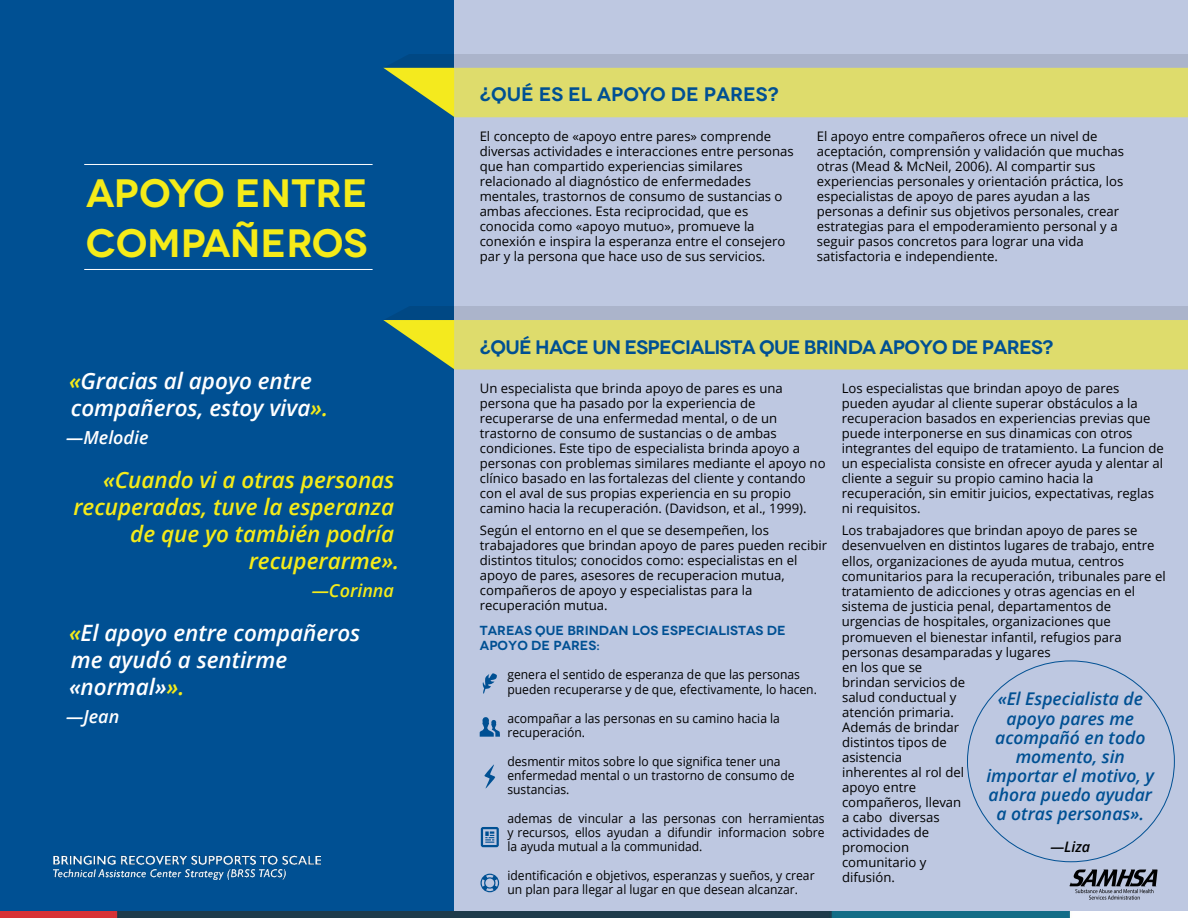
<style>
.page{position:relative;width:1188px;height:918px;background:#fff}
.page>*{position:absolute;margin:0;border:0;box-sizing:border-box;transform-origin:0 0}
.t1{font:600 39.6px/50.4px "Novecentowide";color:#f5eb19}
.quote_a{font:italic 600 22.5px/27px "Open Sans";color:#fff}
.quote_a-2{font:italic 600 22.5px/27px "Open Sans";color:#f5eb19;text-align:right}
.t2{font:600 19.5px "Novecentowide";letter-spacing:-.04em;color:#005093}
.t3{font:600 19.5px "Novecentowide";color:#005093}
.quote_a-3{font:italic 600 18px "Open Sans";color:#fff}
.quote_a-4{font:italic 600 18px "Open Sans";color:#f5eb19}
.t4{font:italic 600 17.55px/19px "Open Sans";color:#005093;text-align:center}
.t5{font:italic 600 14.4px "Open Sans";color:#000}
.t6{font:13.2px/15px "Open Sans";color:#000}
.t7{font:600 13.2px/15px "Novecentowide";color:#005093}
.t8{font:12.75px/14px "Open Sans";color:#000;scale:.95 1}
.s1{color:#f5eb19}
</style>
<div class="page">
<div style="left:454px;top:0;width:734px;height:918px;background:#bec8e1"></div>
<div style="left:0;top:0;width:454px;height:918px;background:#005093"></div>
<svg style="left:383px;top:54px;width:805px;height:63px;background:#c8cc7e"></svg>
<svg style="left:383px;top:306px;width:805px;height:64px;background:#c8cc7f"></svg>
<svg style="left:480px;top:874px;width:19px;height:18px"></svg>
<svg style="left:481px;top:827px;width:18px;height:20px"></svg>
<svg style="left:482px;top:673px;width:15px;height:21px"></svg>
<svg style="left:480px;top:717px;width:20px;height:20px"></svg>
<svg style="left:484px;top:764px;width:11px;height:25px"></svg>
<hr style="left:84px;top:164px;width:289px;height:1px;background:#fff">
<hr style="left:84px;top:269px;width:289px;height:1px;background:#fff">
<img style="left:0;top:912px;width:1188px;height:6px">
<img style="left:53px;top:855px;width:267px;height:24px">
<img style="left:1069px;top:869px;width:89px;height:31px">
<h1 class="t1" style="left:86px;top:168px;width:283px">APOYO ENTRE<br>COMPAÑEROS</h1>
<p class="quote_a" style="left:69px;top:367px;width:261px"><span class="s1">«</span>Gracias al apoyo entre compañeros, estoy viva<span class="s1">».</span></p>
<p class="quote_a-3" style="left:66px;top:425px;width:84px">—Melodie</p>
<p class="quote_a-2" style="left:73px;top:466px;width:327px">«Cuando vi a otras personas recuperadas, tuve la esperanza de que yo también podría recuperarme».</p>
<p class="quote_a-4" style="left:312px;top:578px;width:84px">—Corinna</p>
<p class="quote_a" style="left:69px;top:619px;width:293px"><span class="s1">«</span>El apoyo entre compañeros me ayudó a sentirme «normal»<span class="s1">».</span></p>
<p class="quote_a-3" style="left:66px;top:704px;width:55px">—Jean</p>
<h2 class="t3" style="left:480px;top:82px;width:301px">¿QUÉ ES EL APOYO DE PARES?</h2>
<p class="t6" style="left:480px;top:128px;width:316px">El concepto de «apoyo entre pares» comprende diversas actividades e interacciones entre personas que han compartido experiencias similares relacionado al diagnóstico de enfermedades mentales, trastornos de consumo de sustancias o ambas afecciones. Esta reciprocidad, que es conocida como «apoyo mutuo», promueve la conexión e inspira la esperanza entre el consejero par y la persona que hace uso de sus servicios.</p>
<p class="t6" style="left:817px;top:128px;width:309px">El apoyo entre compañeros ofrece un nivel de aceptación, comprensión y validación que muchas otras (Mead &amp; McNeil, 2006). Al compartir sus experiencias personales y orientación práctica, los especialistas de apoyo de pares ayudan a las personas a definir sus objetivos personales, crear estrategias para el empoderamiento personal y a seguir pasos concretos para lograr una vida satisfactoria e independiente.</p>
<h2 class="t2" style="left:480px;top:335px;width:575px">¿QUÉ HACE UN ESPECIALISTA QUE BRINDA APOYO DE PARES?</h2>
<p class="t6" style="left:480px;top:380px;width:347px">Un especialista que brinda apoyo de pares es una persona que ha pasado por la experiencia de recuperarse de una enfermedad mental, o de un trastorno de consumo de sustancias o de ambas condiciones. Este tipo de especialista brinda apoyo a personas con problemas similares mediante el apoyo no clínico basado en las fortalezas del cliente y contando con el aval de sus propias experiencia en su propio camino hacia la recuperación. (Davidson, et al., 1999).</p>
<p class="t6" style="left:480px;top:523px;width:349px">Según el entorno en el que se desempeñen, los trabajadores que brindan apoyo de pares pueden recibir distintos titulos; conocidos como: especialistas en el apoyo de pares, asesores de recuperacion mutua, compañeros de apoyo y especialistas para la recuperación mutua.</p>
<h3 class="t7" style="left:480px;top:623px;width:307px">TAREAS QUE BRINDAN LOS ESPECIALISTAS DE<br>APOYO DE PARES:</h3>
<p class="t8" style="left:507px;top:666px;width:327px;line-height:15.3px">genera el sentido de esperanza de que las personas pueden recuperarse y de que, efectivamente, lo hacen.</p>
<p class="t8" style="left:507px;top:711px;width:288px">acompañar a las personas en su camino hacia la recuperación.</p>
<p class="t8" style="left:507px;top:754px;width:304px">desmentir mitos sobre lo que significa tener una enfermedad mental o un trastorno de consumo de sustancias.</p>
<p class="t8" style="left:507px;top:811px;width:336px;text-align:justify">ademas de vincular a las personas con herramientas y recursos, ellos ayudan a difundir informacion sobre la ayuda mutual a la communidad.</p>
<p class="t8" style="left:507px;top:868px;width:325px">identificación e objetivos, esperanzas y sueños, y crear un plan para llegar al lugar en que desean alcanzar.</p>
<p class="t6" style="left:842px;top:380px;width:324px">Los especialistas que brindan apoyo de pares pueden ayudar al cliente superar obstáculos a la recuperacion basados en experiencias previas que puede interponerse en sus dinamicas con otros integrantes del equipo de tratamiento. La funcion de un especialista consiste en ofrecer ayuda y alentar al cliente a seguir su propio camino hacia la recuperación, sin emitir juicios, expectativas, reglas ni requisitos.</p>
<p class="t6" style="left:842px;top:522px;width:326px">Los trabajadores que brindan apoyo de pares se desenvuelven en distintos lugares de trabajo, entre ellos, organizaciones de ayuda mutua, centros comunitarios para la recuperación, tribunales pare el tratamiento de adicciones y otras agencias en el sistema de justicia penal, departamentos de urgencias de hospitales, organizaciones que promueven el bienestar infantil, refugios para personas desamparadas y lugares<br>en los que se<br>brindan servicios de<br>salud conductual y<br>atención primaria.<br>Además de brindar<br>distintos tipos de<br>asistencia<br>inherentes al rol del<br>apoyo entre<br>compañeros, llevan<br>a cabo diversas<br>actividades de<br>promocion<br>comunitario y<br>difusión.</p>
<p class="t4" style="left:986px;top:689px;width:169px">«El Especialista de apoyo pares me acompañó en todo momento, sin importar el motivo, y ahora puedo ayudar a otras personas».</p>
<p class="t5" style="left:1050px;top:837px;width:41px">—Liza</p>
</div>
